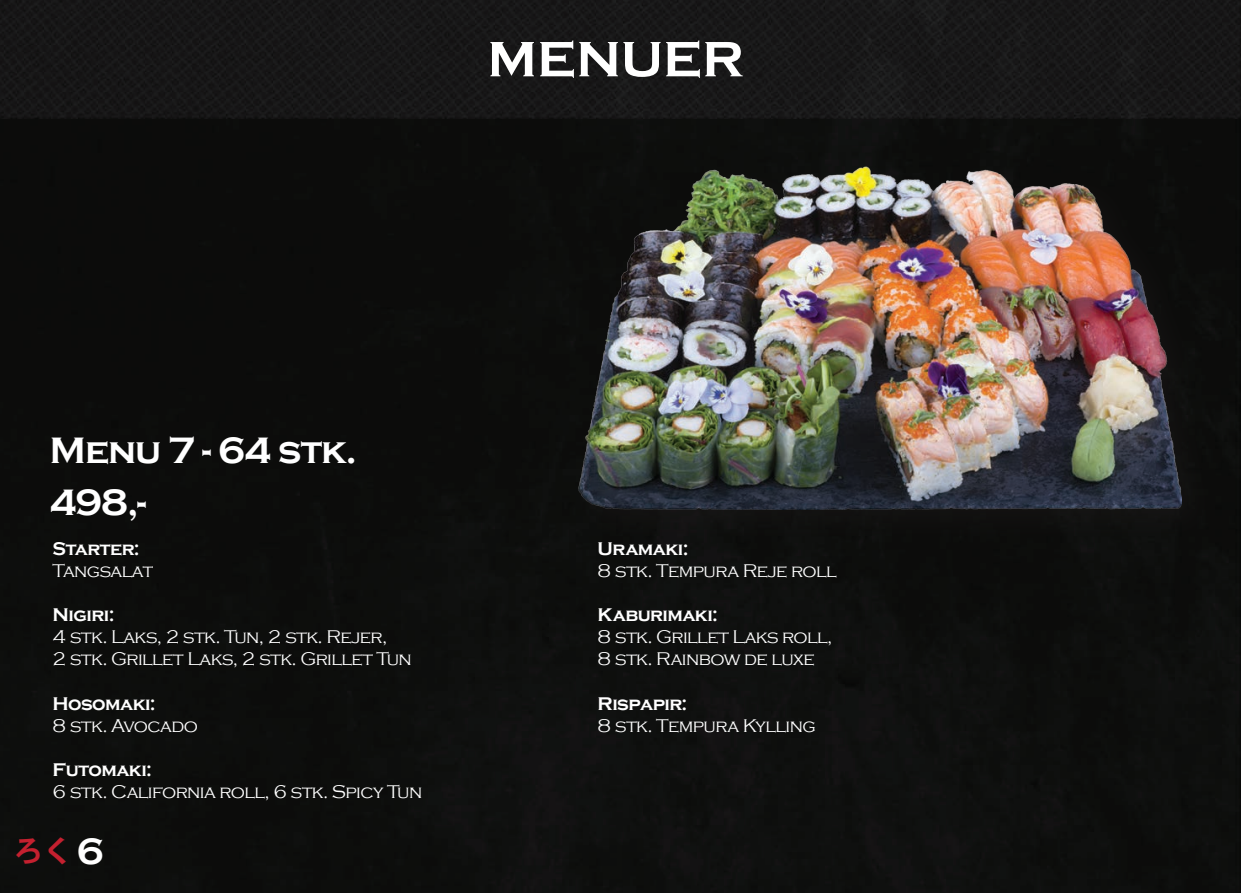
<style>
.page{position:relative;width:1241px;height:893px;background:#fff}
.page>*{position:absolute;margin:0;border:0;box-sizing:border-box;transform-origin:0 0}
.t1{font:700 51.45px "Copperplate Gothic";color:#fff}
.t2{font:700 37.8px "Copperplate Gothic";letter-spacing:-.03em;color:#fff}
.t3{font:700 29.4px "Adobe Gothic Std";color:#c4202f}
.t4{font:300 18.9px/22.1px "Copperplate Gothic";letter-spacing:-.03em;color:#fff}
.t5{font:700 18.9px "Copperplate Gothic";letter-spacing:-.03em;color:#fff}
.s1{font-family:"Copperplate Gothic";font-size:37.8px;color:#fff}
</style>
<div class="page">
<img style="left:0;top:0;width:1240px;height:893px">
<div style="left:565px;top:155px;width:653px;height:392px;background:#0d0e0d"></div>
<img style="left:578px;top:167px;width:603px;height:342px">
<h1 class="t1" style="left:487px;top:31px;width:254px">MENUER</h1>
<h2 class="t2" style="left:50px;top:429px;width:309px">Menu 7 - 64 stk.</h2>
<h2 class="t2" style="left:50px;top:481px;width:98px">498,-</h2>
<p class="t5" style="left:53px;top:538px;width:88px">Starter:</p>
<p class="t4" style="left:53px;top:560px;width:102px">Tangsalat</p>
<p class="t5" style="left:53px;top:605px;width:63px">Nigiri:</p>
<p class="t4" style="left:53px;top:626px;width:360px">4 stk. Laks, 2 stk. Tun, 2 stk. Rejer,<br>2 stk. Grillet Laks, 2 stk. Grillet Tun</p>
<p class="t5" style="left:53px;top:693px;width:105px">Hosomaki:</p>
<p class="t4" style="left:53px;top:715px;width:147px">8 stk. Avocado</p>
<p class="t5" style="left:53px;top:759px;width:101px">Futomaki:</p>
<p class="t4" style="left:53px;top:781px;width:371px">6 stk. California roll, 6 stk. Spicy Tun</p>
<h3 class="t3" style="left:14px;top:834px;width:91px">ろく<span class="s1">6</span></h3>
<p class="t5" style="left:597px;top:538px;width:92px">Uramaki:</p>
<p class="t4" style="left:597px;top:560px;width:240px">8 stk. Tempura Reje roll</p>
<p class="t5" style="left:597px;top:605px;width:122px">Kaburimaki:</p>
<p class="t4" style="left:597px;top:626px;width:236px">8 stk. Grillet Laks roll,<br>8 stk. Rainbow de luxe</p>
<p class="t5" style="left:597px;top:693px;width:91px">Rispapir:</p>
<p class="t4" style="left:597px;top:715px;width:219px">8 stk. Tempura Kylling</p>
</div>
